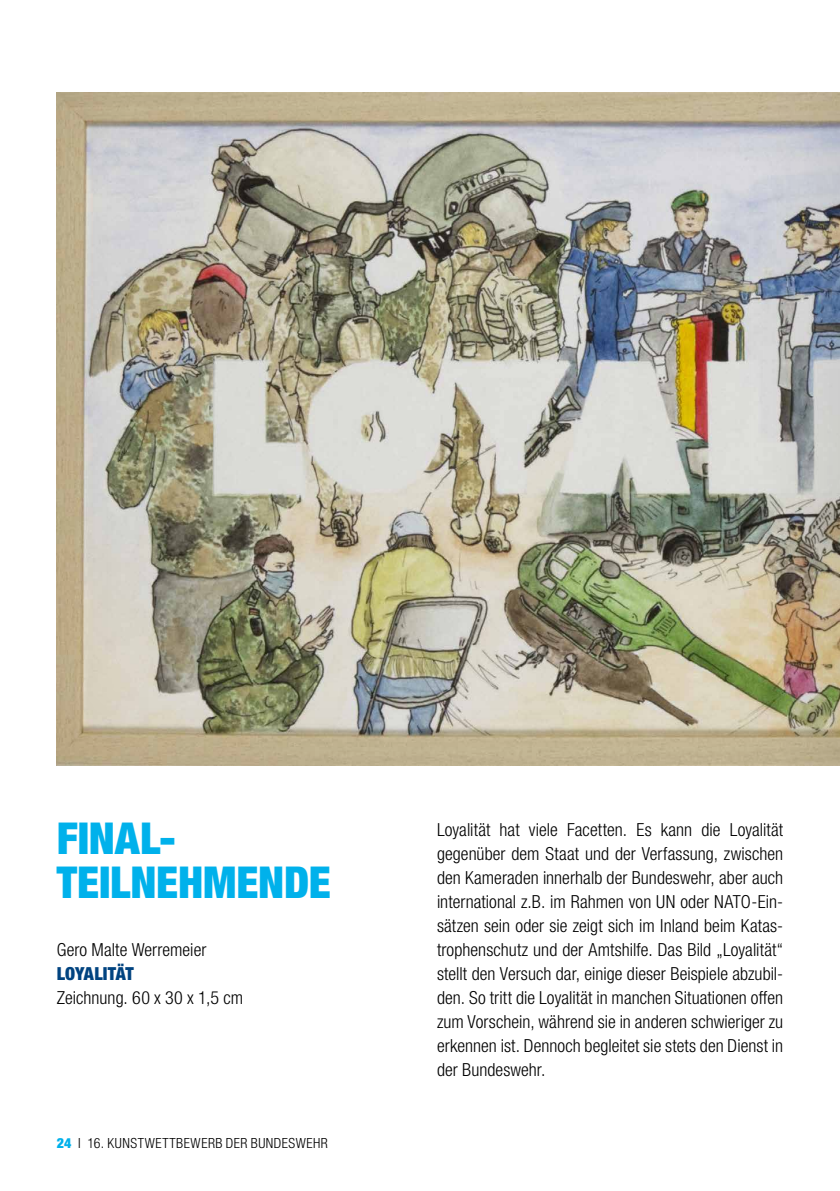
<style>
.page{position:relative;width:840px;height:1191px;background:#fff}
.page>*{position:absolute;margin:0;border:0;box-sizing:border-box;transform-origin:0 0}
.t1{font:900 condensed 44px/44px "Helvetica Neue LTW1 G";letter-spacing:-.005em;color:#00b1eb}
.t2{font:300 condensed 18px/24px "Helvetica Neue LTW1 G";letter-spacing:.005em;color:#000;text-align:justify}
.t3{font:900 condensed 18px "Helvetica Neue LTW1 G";letter-spacing:.005em;color:#004380}
.t4{font:300 condensed 14px "Helvetica Neue LTW1 G";letter-spacing:.035em;color:#000}
.s1{font-weight:900;color:#00b1eb}
</style>
<div class="page">
<div style="left:56px;top:90px;width:783px;height:676px;background:#000;opacity:.1"></div>
<h1 class="t1" style="left:57px;top:816px;width:275px">FINAL-<br>TEILNEHMENDE</h1>
<p class="t2" style="left:57px;top:938px;width:151px">Gero Malte Werremeier</p>
<p class="t3" style="left:57px;top:963px;width:78px">LOYALITÄT</p>
<p class="t2" style="left:57px;top:986px;width:188px">Zeichnung. 60 x 30 x 1,5 cm</p>
<p class="t4" style="left:57px;top:1135px;width:272px"><span class="s1">24</span> I 16. KUNSTWETTBEWERB DER BUNDESWEHR</p>
<p class="t2" style="left:437px;top:818px;width:347px">Loyalität hat viele Facetten. Es kann die Loyalität gegenüber dem Staat und der Verfassung, zwischen den Kameraden innerhalb der Bundeswehr, aber auch international z.B. im Rahmen von UN oder NATO-Ein&shy;sätzen sein oder sie zeigt sich im Inland beim Katas&shy;trophenschutz und der Amtshilfe. Das Bild „Loyalität“ stellt den Versuch dar, einige dieser Beispiele abzubil&shy;den. So tritt die Loyalität in manchen Situationen offen zum Vorschein, während sie in anderen schwieriger zu erkennen ist. Dennoch begleitet sie stets den Dienst in der Bundeswehr.</p>
</div>
